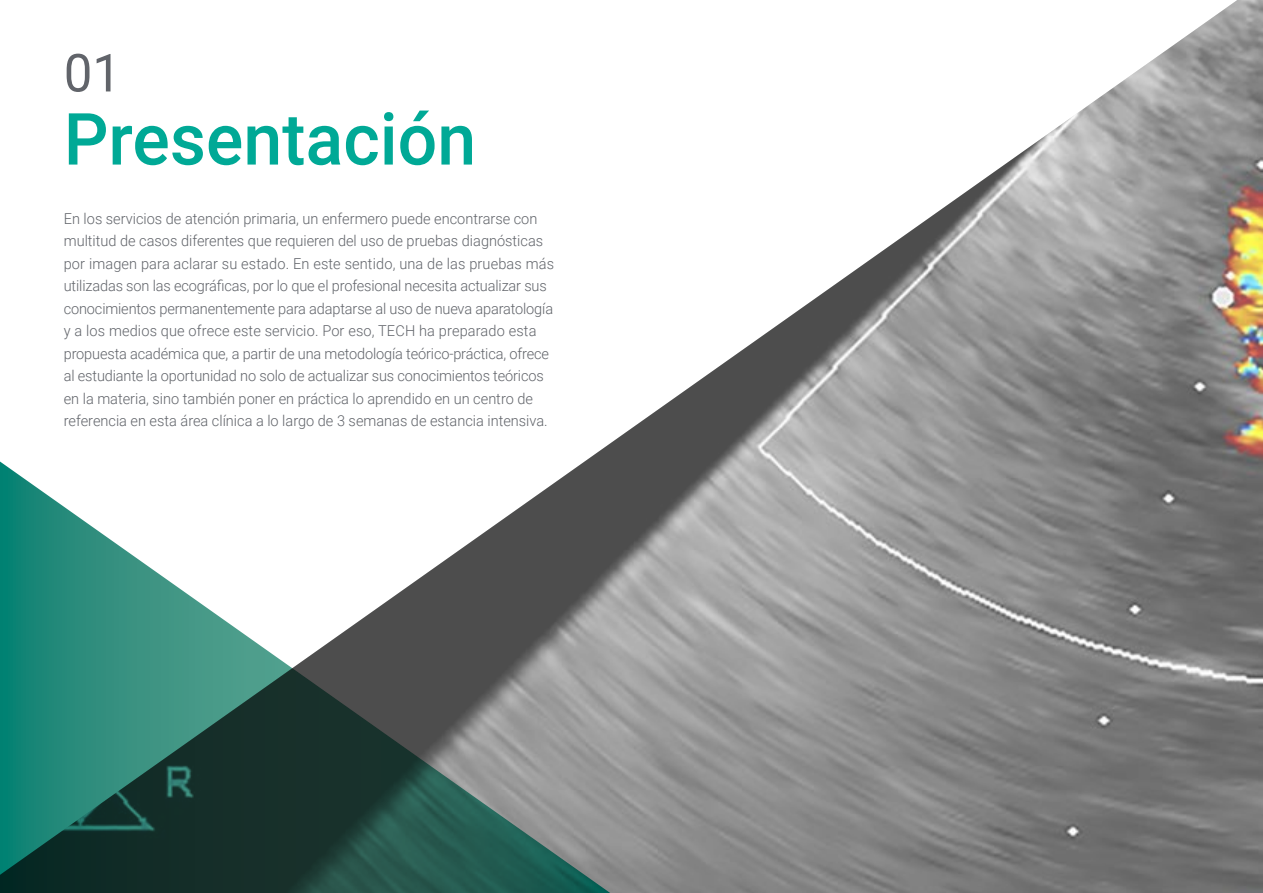
<style>
.page{position:relative;width:1263px;height:893px;background:#fff}
.page>*{position:absolute;margin:0;border:0;box-sizing:border-box;transform-origin:0 0}
.t1{font:500 72px "Roboto";color:#00a996}
.t2{font:52.5px "Roboto";color:#61646a}
.t3{font:300 15px/22.5px "Roboto";color:#61646a}
</style>
<div class="page">
<img style="left:606px;top:0;width:657px;height:893px">
<svg style="left:0;top:446px;width:640px;height:447px"></svg>
<h2 class="t2" style="left:64px;top:36px;width:59px">01</h2>
<h1 class="t1" style="left:64px;top:89px;width:414px">Presentación</h1>
<p class="t3" style="left:64px;top:207px;width:492px">En los servicios de atención primaria, un enfermero puede encontrarse con multitud de casos diferentes que requieren del uso de pruebas diagnósticas por imagen para aclarar su estado. En este sentido, una de las pruebas más utilizadas son las ecográficas, por lo que el profesional necesita actualizar sus conocimientos permanentemente para adaptarse al uso de nueva aparatología y a los medios que ofrece este servicio. Por eso, TECH ha preparado esta propuesta académica que, a partir de una metodología teórico-práctica, ofrece al estudiante la oportunidad no solo de actualizar sus conocimientos teóricos en la materia, sino también poner en práctica lo aprendido en un centro de referencia en esta área clínica a lo largo de 3 semanas de estancia intensiva.</p>
</div>
